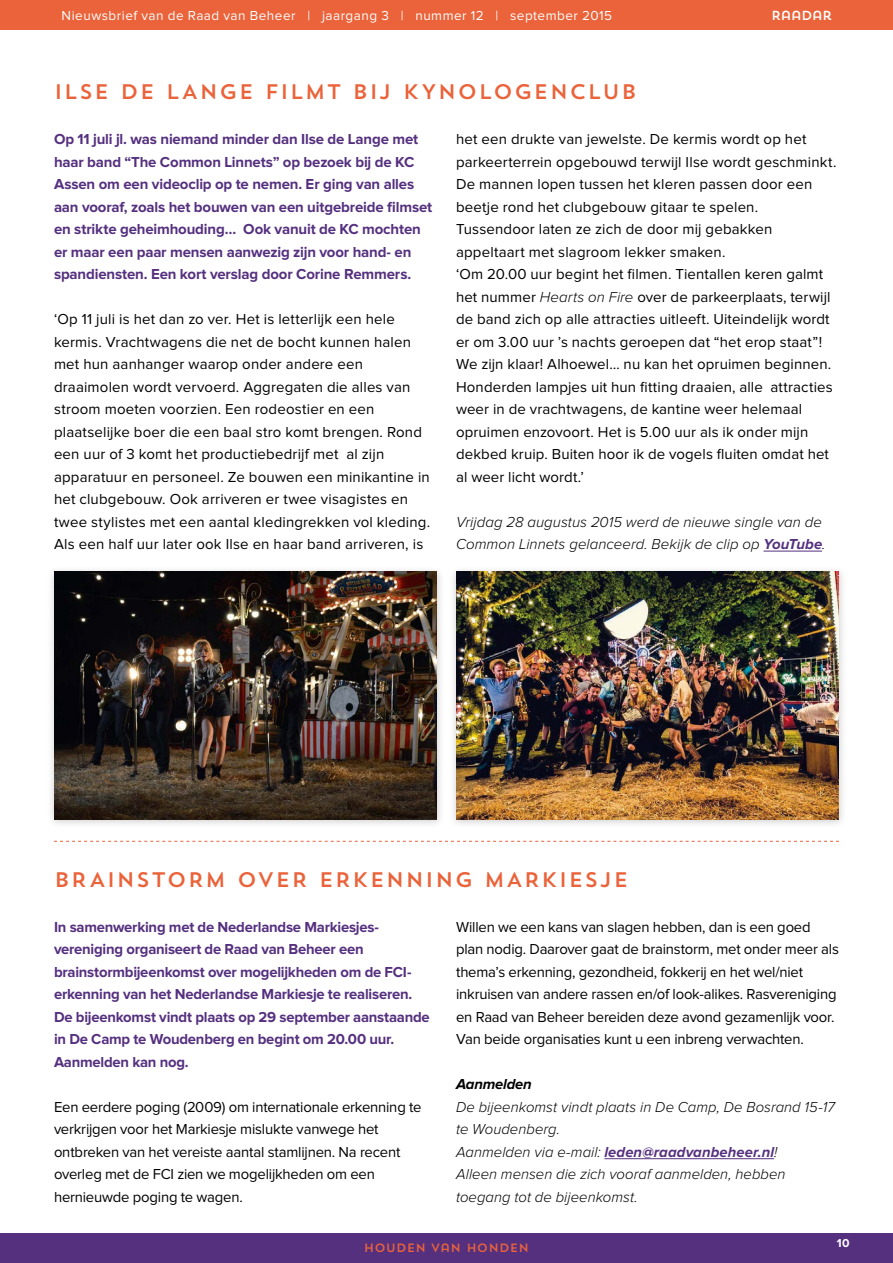
<style>
.page{position:relative;width:893px;height:1263px;background:#fff}
.page>*{position:absolute;margin:0;border:0;box-sizing:border-box;transform-origin:0 0}
.t1{font:21px "Trend Sans One";letter-spacing:.05em;color:#ea633a}
.t2{font:15px/22.5px "Proxima Nova";letter-spacing:.005em;color:#000}
.t3{font:700 15px/22.5px "Proxima Nova";letter-spacing:-.01em;color:#55307f}
.t4{font:15px/22.5px "Proxima Nova";letter-spacing:-.015em;color:#000}
.t5{font:italic 300 15px/22.5px "Proxima Nova";letter-spacing:.005em;color:#000}
.t6{font:italic 700 15px "Proxima Nova";letter-spacing:-.015em;color:#000}
.t7{font:13.5px "Proxima Nova";letter-spacing:.035em;color:#fff}
.t8{font:13.05px "Trend Sans One";letter-spacing:-.07em;color:#fff}
.t9{font:12px "Trend Sans One";color:#ea633a}
.t10{font:700 12px "Proxima Nova";color:#fff}
.s1{font-weight:300;font-style:italic}
.s2{font-weight:700;color:#55307f}
</style>
<div class="page">
<div style="left:0;top:1233px;width:893px;height:30px;background:#55307f"></div>
<div style="left:0;top:0;width:893px;height:30px;background:#ea633a"></div>
<svg style="left:54px;top:841px;width:785px;height:1px"></svg>
<hr style="left:763px;top:551px;width:59px;height:1px;background:#55307f">
<hr style="left:604px;top:1158px;width:170px;height:1px;background:#55307f">
<div style="left:46px;top:565px;width:399px;height:264px;background:#000;opacity:.2"></div>
<img style="left:54px;top:572px;width:383px;height:247px">
<div style="left:448px;top:565px;width:399px;height:264px;background:#000;opacity:.2"></div>
<img style="left:456px;top:572px;width:383px;height:247px">
<p class="t7" style="left:62px;top:9px;width:552px">Nieuwsbrief van de Raad van Beheer | jaargang 3 | nummer 12 | september 2015</p>
<p class="t8" style="left:771px;top:7px;width:63px">RAADAR</p>
<h1 class="t1" style="left:54px;top:78px;width:585px">ILSE DE LANGE FILMT BIJ KYNOLOGENCLUB</h1>
<p class="t3" style="left:54px;top:128px;width:380px">Op 11 juli jl. was niemand minder dan Ilse de Lange met haar band “The Common Linnets” op bezoek bij de KC Assen om een videoclip op te nemen. Er ging van alles aan vooraf, zoals het bouwen van een uitgebreide filmset en strikte geheimhouding… Ook vanuit de KC mochten er maar een paar mensen aanwezig zijn voor hand- en spandiensten. Een kort verslag door Corine Remmers.</p>
<p class="t2" style="left:54px;top:308px;width:378px">‘Op 11 juli is het dan zo ver. Het is letterlijk een hele kermis. Vrachtwagens die net de bocht kunnen halen met hun aanhanger waarop onder andere een draaimolen wordt vervoerd. Aggregaten die alles van stroom moeten voorzien. Een rodeostier en een plaatselijke boer die een baal stro komt brengen. Rond een uur of 3 komt het productiebedrijf met al zijn apparatuur en personeel. Ze bouwen een minikantine in het clubgebouw. Ook arriveren er twee visagistes en twee stylistes met een aantal kledingrekken vol kleding.<br>Als een half uur later ook Ilse en haar band arriveren, is</p>
<p class="t2" style="left:456px;top:128px;width:382px">het een drukte van jewelste. De kermis wordt op het parkeerterrein opgebouwd terwijl Ilse wordt geschminkt.<br>De mannen lopen tussen het kleren passen door een beetje rond het clubgebouw gitaar te spelen.<br>Tussendoor laten ze zich de door mij gebakken appeltaart met slagroom lekker smaken.<br>‘Om 20.00 uur begint het filmen. Tientallen keren galmt het nummer <span class="s1">Hearts on Fire</span> over de parkeerplaats, terwijl de band zich op alle attracties uitleeft. Uiteindelijk wordt er om 3.00 uur ’s nachts geroepen dat “het erop staat”!<br>We zijn klaar! Alhoewel… nu kan het opruimen beginnen.<br>Honderden lampjes uit hun fitting draaien, alle attracties weer in de vrachtwagens, de kantine weer helemaal opruimen enzovoort. Het is 5.00 uur als ik onder mijn dekbed kruip. Buiten hoor ik de vogels fluiten omdat het al weer licht wordt.’</p>
<p class="t5" style="left:456px;top:511px;width:371px">Vrijdag 28 augustus 2015 werd de nieuwe single van de<br>Common Linnets gelanceerd. Bekijk de clip op <span class="s2">YouTube</span>.</p>
<h1 class="t1" style="left:54px;top:866px;width:576px">BRAINSTORM OVER ERKENNING MARKIESJE</h1>
<p class="t3" style="left:54px;top:916px;width:377px">In samenwerking met de Nederlandse Markiesjes&shy;vereniging organiseert de Raad van Beheer een brainstormbijeenkomst over mogelijkheden om de FCI&shy;erkenning van het Nederlandse Markiesje te realiseren.<br>De bijeenkomst vindt plaats op 29 september aanstaande in De Camp te Woudenberg en begint om 20.00 uur.<br>Aanmelden kan nog.</p>
<p class="t4" style="left:54px;top:1096px;width:369px">Een eerdere poging (2009) om internationale erkenning te verkrijgen voor het Markiesje mislukte vanwege het ontbreken van het vereiste aantal stamlijnen. Na recent overleg met de FCI zien we mogelijkheden om een hernieuwde poging te wagen.</p>
<p class="t4" style="left:456px;top:916px;width:384px">Willen we een kans van slagen hebben, dan is een goed plan nodig. Daarover gaat de brainstorm, met onder meer als thema’s erkenning, gezondheid, fokkerij en het wel/niet inkruisen van andere rassen en/of look-alikes. Rasvereniging en Raad van Beheer bereiden deze avond gezamenlijk voor.<br>Van beide organisaties kunt u een inbreng verwachten.</p>
<p class="t6" style="left:456px;top:1077px;width:77px">Aanmelden</p>
<p class="t5" style="left:456px;top:1096px;width:380px">De bijeenkomst vindt plaats in De Camp, De Bosrand 15-17 te Woudenberg.<br>Aanmelden via e-mail: <span class="s2">leden@raadvanbeheer.nl</span>!<br>Alleen mensen die zich vooraf aanmelden, hebben toegang tot de bijeenkomst.</p>
<p class="t9" style="left:364px;top:1240px;width:167px">HOUDEN VAN HONDEN</p>
<p class="t10" style="left:837px;top:1237px;width:14px">10</p>
</div>
